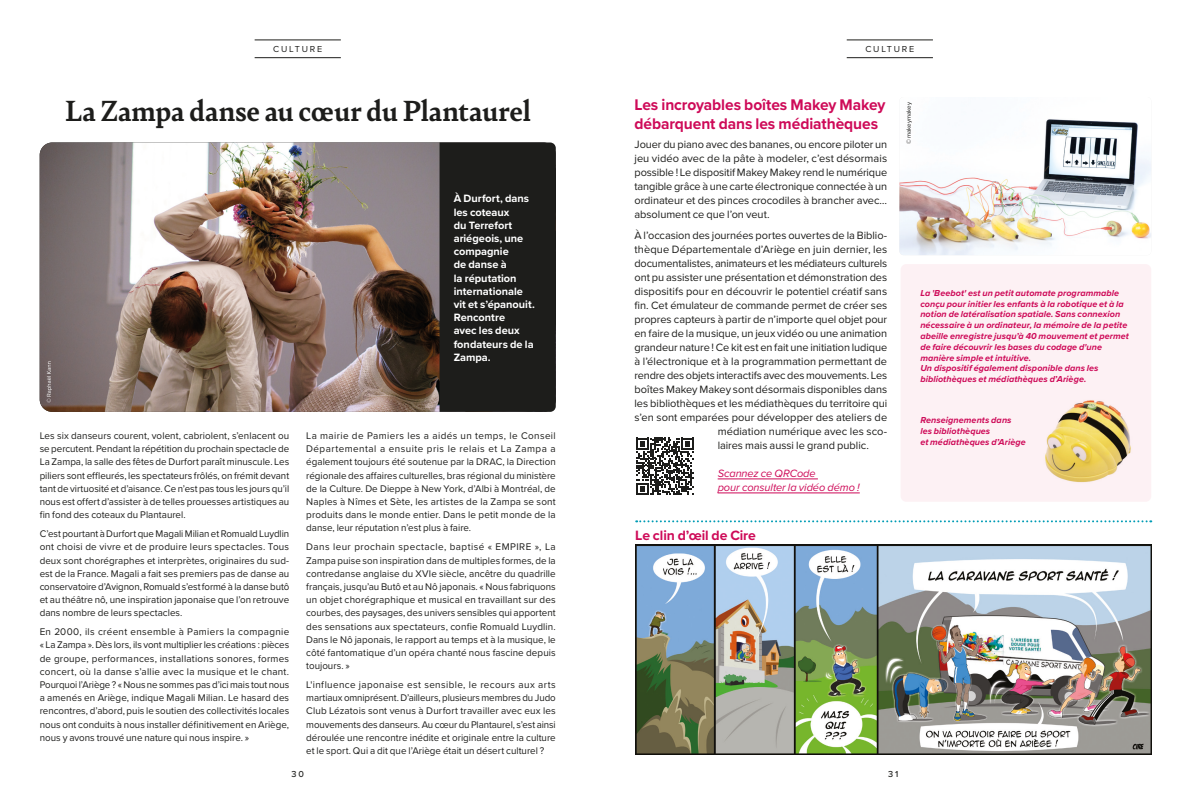
<style>
.page{position:relative;width:1191px;height:794px;background:#fff}
.page>*{position:absolute;margin:0;border:0;box-sizing:border-box;transform-origin:0 0}
.t1{font:700 31px "Bely";color:#1d1d1b}
.texte_justfie{font:700 16px/19.2px "Proxima Nova";letter-spacing:-.005em;color:#ce0a58}
.texte_justfie-2{font:700 14px "Proxima Nova";letter-spacing:-.005em;color:#ce0a58}
.texte_justfie-3{font:11px/14px "Proxima Nova";color:#1d1d1b;text-align:justify}
.t2{font:700 11px/13.2px "Proxima Nova";color:#fff}
.texte_justfie-4{font:italic 11px/14px "Proxima Nova";letter-spacing:-.005em;color:#ce0a58}
.texte_justfie-5{font:10px/13.2px "Proxima Nova";letter-spacing:.005em;color:#1d1d1b;text-align:justify}
.Petit_Texte___puce{font:italic 700 9px/10.8px "Proxima Nova";letter-spacing:.01em;color:#ce0a58}
.t3{font:9px "Proxima Nova";letter-spacing:.2em;color:#1d1d1b}
.t4{font:500 9px "Proxima Nova";color:#1d1d1b}
.t5{font:6.2px "Proxima Nova";color:#1d1d1b}
</style>
<div class="page">
<img style="left:635px;top:544px;width:516px;height:210px">
<svg style="left:636px;top:520px;width:515px;height:2px"></svg>
<img style="left:40px;top:142px;width:399px;height:270px">
<hr style="left:255px;top:40px;width:86px;height:1px;background:#1d1d1b">
<hr style="left:255px;top:57px;width:86px;height:1px;background:#1d1d1b">
<hr style="left:846px;top:40px;width:87px;height:1px;background:#1d1d1b">
<hr style="left:846px;top:57px;width:87px;height:1px;background:#1d1d1b">
<img style="left:899px;top:119px;width:252px;height:136px">
<svg style="left:636px;top:437px;width:57px;height:58px"></svg>
<div style="left:900px;top:264px;width:251px;height:238px;background:#fdf1f4;border-radius:6px"></div>
<img style="left:1045px;top:400px;width:86px;height:83px">
<svg style="left:47px;top:361px;width:5px;height:41px"></svg>
<div style="left:439px;top:142px;width:117px;height:270px;background:#1d1d1b"></div>
<hr style="left:717px;top:478px;width:101px;height:1px;background:#ce0a58">
<hr style="left:717px;top:492px;width:142px;height:1px;background:#ce0a58">
<p class="t3" style="left:273px;top:42px;width:50px">CULTURE</p>
<p class="t3" style="left:865px;top:42px;width:50px">CULTURE</p>
<p class="t1" style="left:65px;top:88px;width:468px">La Zampa danse au cœur du Plantaurel</p>
<p class="texte_justfie" style="left:634px;top:94px;width:252px">Les incroyables boîtes Makey Makey débarquent dans les médiathèques</p>
<p class="texte_justfie-3" style="left:634px;top:137px;width:254px">Jouer du piano avec des bananes, ou encore piloter un jeu vidéo avec de la pâte à modeler, c’est désormais possible ! Le dispositif Makey Makey rend le numérique tangible grâce à une carte électronique connectée à un ordinateur et des pinces crocodiles à brancher avec… absolument ce que l’on veut.</p>
<p class="texte_justfie-3" style="left:634px;top:228px;width:254px">À l’occasion des journées portes ouvertes de la Biblio-</p>
<p class="texte_justfie-3" style="left:634px;top:242px;width:254px">thèque Départementale d’Ariège en juin dernier, les</p>
<p class="texte_justfie-3" style="left:634px;top:256px;width:254px">documentalistes, animateurs et les médiateurs culturels</p>
<p class="texte_justfie-3" style="left:634px;top:270px;width:254px">ont pu assister une présentation et démonstration des</p>
<p class="texte_justfie-3" style="left:634px;top:284px;width:254px">dispositifs pour en découvrir le potentiel créatif sans</p>
<p class="texte_justfie-3" style="left:634px;top:298px;width:254px">fin. Cet émulateur de commande permet de créer ses</p>
<p class="texte_justfie-3" style="left:634px;top:312px;width:254px">propres capteurs à partir de n’importe quel objet pour</p>
<p class="texte_justfie-3" style="left:634px;top:326px;width:254px">en faire de la musique, un jeux vidéo ou une animation</p>
<p class="texte_justfie-3" style="left:634px;top:340px;width:254px">grandeur nature ! Ce kit est en fait une initiation ludique</p>
<p class="texte_justfie-3" style="left:634px;top:354px;width:254px">à l’électronique et à la programmation permettant de</p>
<p class="texte_justfie-3" style="left:634px;top:368px;width:254px">rendre des objets interactifs avec des mouvements. Les</p>
<p class="texte_justfie-3" style="left:634px;top:382px;width:254px">boîtes Makey Makey sont désormais disponibles dans</p>
<p class="texte_justfie-3" style="left:634px;top:396px;width:254px">les bibliothèques et les médiathèques du territoire qui</p>
<p class="texte_justfie-3" style="left:634px;top:410px;width:254px">s’en sont emparées pour développer des ateliers de</p>
<p class="texte_justfie-3" style="left:717px;top:424px;width:171px">médiation numérique avec les sco-</p>
<p class="texte_justfie-3" style="left:717px;top:438px;width:153px">laires mais aussi le grand public.</p>
<p class="t2" style="left:454px;top:192px;width:83px">À Durfort, dans les coteaux<br>du Terrefort ariégeois, une compagnie<br>de danse à<br>la réputation internationale vit et s’épanouit.<br>Rencontre<br>avec les deux fondateurs de la<br>Zampa.</p>
<p class="texte_justfie-5" style="left:306px;top:429px;width:251px">La mairie de Pamiers les a aidés un temps, le Conseil Départemental a ensuite pris le relais et La Zampa a également toujours été soutenue par la DRAC, la Direction régionale des affaires culturelles, bras régional du ministère de la Culture. De Dieppe à New York, d’Albi à Montréal, de Naples à Nîmes et Sète, les artistes de la Zampa se sont produits dans le monde entier. Dans le petit monde de la danse, leur réputation n’est plus à faire.</p>
<p class="texte_justfie-5" style="left:306px;top:540px;width:251px">Dans leur prochain spectacle, baptisé « EMPIRE », La Zampa puise son inspiration dans de multiples formes, de la contredanse anglaise du XVIe siècle, ancêtre du quadrille français, jusqu’au Butô et au Nô japonais. « Nous fabriquons un objet chorégraphique et musical en travaillant sur des courbes, des paysages, des univers sensibles qui apportent des sensations aux spectateurs, confie Romuald Luydlin.<br>Dans le Nô japonais, le rapport au temps et à la musique, le côté fantomatique d’un opéra chanté nous fascine depuis toujours. »</p>
<p class="texte_justfie-5" style="left:306px;top:677px;width:251px">L'influence japonaise est sensible, le recours aux arts martiaux omniprésent. D’ailleurs, plusieurs membres du Judo Club Lézatois sont venus à Durfort travailler avec eux les mouvements des danseurs. Au cœur du Plantaurel, s’est ainsi déroulée une rencontre inédite et originale entre la culture et le sport. Qui a dit que l’Ariège était un désert culturel ?</p>
<p class="texte_justfie-5" style="left:40px;top:429px;width:251px">Les six danseurs courent, volent, cabriolent, s’enlacent ou se percutent. Pendant la répétition du prochain spectacle de La Zampa, la salle des fêtes de Durfort paraît minuscule. Les piliers sont effleurés, les spectateurs frôlés, on frémit devant tant de virtuosité et d’aisance. Ce n’est pas tous les jours qu’il nous est offert d’assister à de telles prouesses artistiques au fin fond des coteaux du Plantaurel.</p>
<p class="texte_justfie-5" style="left:40px;top:527px;width:251px">C’est pourtant à Durfort que Magali Milian et Romuald Luydlin ont choisi de vivre et de produire leurs spectacles. Tous deux sont chorégraphes et interprètes, originaires du sud&shy;est de la France. Magali a fait ses premiers pas de danse au conservatoire d’Avignon, Romuald s’est formé à la danse butô et au théâtre nô, une inspiration japonaise que l’on retrouve dans nombre de leurs spectacles.</p>
<p class="texte_justfie-5" style="left:40px;top:625px;width:251px">En 2000, ils créent ensemble à Pamiers la compagnie « La Zampa ». Dès lors, ils vont multiplier les créations : pièces de groupe, performances, installations sonores, formes concert, où la danse s’allie avec la musique et le chant.<br>Pourquoi l’Ariège ? « Nous ne sommes pas d’ici mais tout nous a amenés en Ariège, indique Magali Milian. Le hasard des rencontres, d’abord, puis le soutien des collectivités locales nous ont conduits à nous installer définitivement en Ariège, nous y avons trouvé une nature qui nous inspire. »</p>
<p class="texte_justfie-4" style="left:717px;top:466px;width:144px">Scannez ce QRCode<br>pour consulter la vidéo démo !</p>
<p class="texte_justfie-2" style="left:635px;top:525px;width:122px">Le clin d’œil de Cire</p>
<p class="t4" style="left:291px;top:767px;width:14px">30</p>
<p class="t4" style="left:888px;top:767px;width:12px">31</p>
<p class="t5" style="left:904px;top:144px;width:44px;rotate:-90deg">© makeymakey</p>
<p class="Petit_Texte___puce" style="left:920px;top:287px;width:210px">La 'Beebot' est un petit automate programmable conçu pour initier les enfants à la robotique et à la notion de latéralisation spatiale. Sans connexion nécessaire à un ordinateur, la mémoire de la petite abeille enregistre jusqu’à 40 mouvement et permet de faire découvrir les bases du codage d'une manière simple et intuitive.<br>Un dispositif également disponible dans les bibliothèques et médiathèques d’Ariège.</p>
<p class="Petit_Texte___puce" style="left:920px;top:414px;width:107px">Renseignements dans<br>les bibliothèques<br>et médiathèques d’Ariège</p>
</div>
